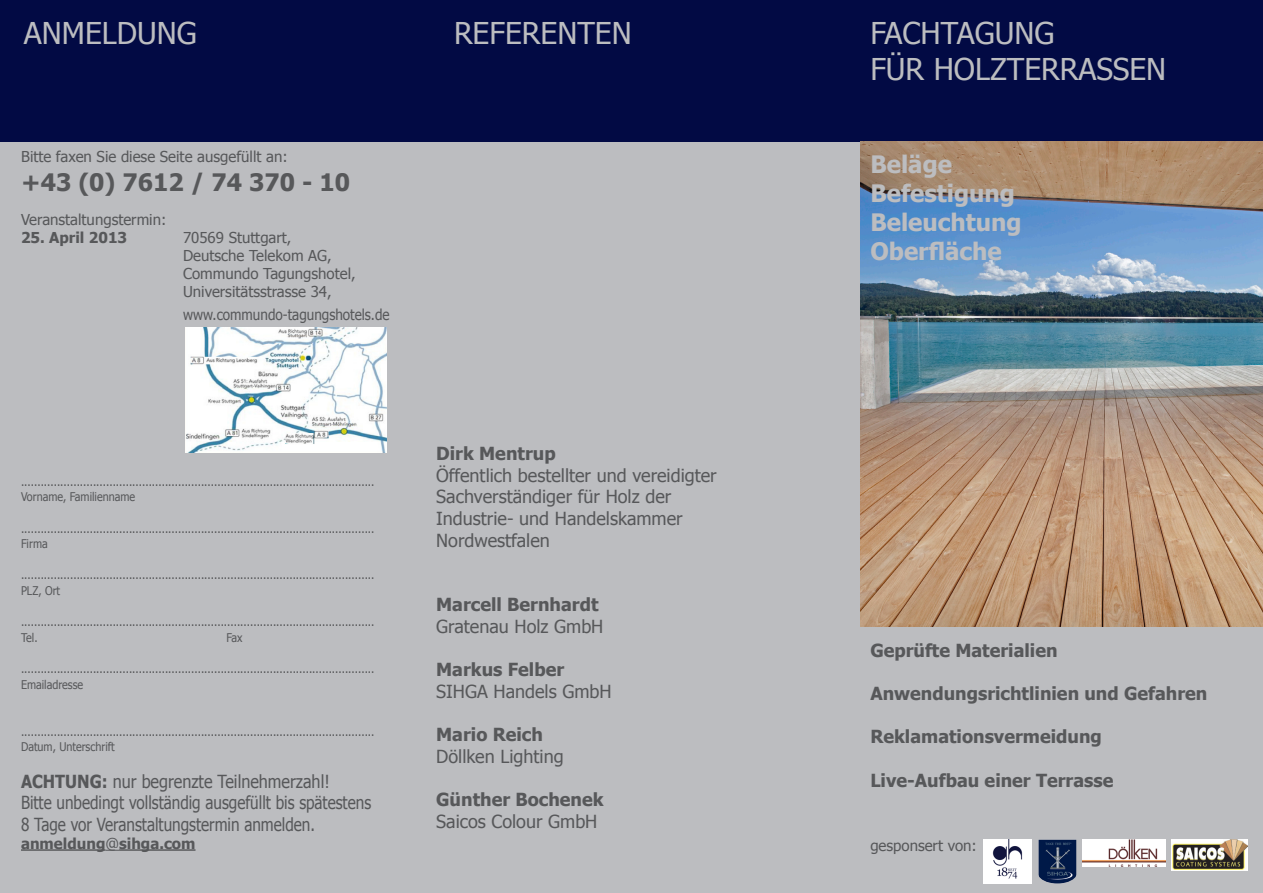
<style>
.page{position:relative;width:1263px;height:893px;background:#fff}
.page>*{position:absolute;margin:0;border:0;box-sizing:border-box;transform-origin:0 0}
.t1{font:30px "Tahoma";color:#bcbdc0}
.t2{font:700 24px/28.8px "Tahoma";color:#bcbdc0}
.t3{font:700 24px "Tahoma";color:#57585a}
.t4{font:18px "Tahoma";color:#57585a}
.t5{font:700 18px "Tahoma";color:#57585a}
.t6{font:18px "Tahoma";color:#57585a;scale:.85 1}
.t7{font:18px "Tahoma";color:#57585a;scale:.9 1}
.t8{font:15px "Tahoma";color:#57585a}
.t9{font:700 15px "Tahoma";color:#57585a}
.t10{font:15px "Tahoma";color:#57585a;scale:.9 1}
.t11{font:12px "Tahoma";color:#57585a;scale:.9 1}
.s1{font-weight:700}
.s2{font-weight:400}
</style>
<div class="page">
<div style="left:0;top:141px;width:1263px;height:752px;background:#bcbdc0"></div>
<div style="left:0;top:0;width:1263px;height:141px;background:#020a44"></div>
<img style="left:860px;top:141px;width:403px;height:485px">
<img style="left:1038px;top:840px;width:38px;height:43px">
<hr style="left:21px;top:849px;width:84px;height:2px;background:#57585a">
<svg style="left:105px;top:850px;width:14px;height:1px"></svg>
<hr style="left:119px;top:849px;width:76px;height:2px;background:#57585a">
<img style="left:1082px;top:840px;width:83px;height:27px">
<img style="left:983px;top:840px;width:49px;height:43px">
<img style="left:1171px;top:840px;width:76px;height:31px">
<img style="left:186px;top:327px;width:201px;height:126px">
<p class="t1" style="left:24px;top:13px;width:174px">ANMELDUNG</p>
<p class="t8" style="left:21px;top:147px;width:268px">Bitte faxen Sie diese Seite ausgefüllt an:</p>
<p class="t3" style="left:21px;top:165px;width:330px">+43 (0) 7612 / 74 370 - 10</p>
<p class="t8" style="left:21px;top:210px;width:147px">Veranstaltungstermin:</p>
<p class="t9" style="left:21px;top:227px;width:108px">25. April 2013</p>
<p class="t8" style="left:183px;top:228px;width:110px">70569 Stuttgart,</p>
<p class="t8" style="left:183px;top:246px;width:150px">Deutsche Telekom AG,</p>
<p class="t8" style="left:183px;top:264px;width:174px">Commundo Tagungshotel,</p>
<p class="t8" style="left:183px;top:282px;width:150px">Universitätsstrasse 34,</p>
<p class="t10" style="left:183px;top:304px;width:231px">www.commundo-tagungshotels.de</p>
<p class="t1" style="left:454px;top:13px;width:179px">REFERENTEN</p>
<p class="t11" style="left:21px;top:473px;width:394px">............................................................................................................</p>
<p class="t11" style="left:21px;top:489px;width:128px">Vorname, Familienname</p>
<p class="t11" style="left:21px;top:520px;width:394px">............................................................................................................</p>
<p class="t11" style="left:21px;top:536px;width:31px">Firma</p>
<p class="t11" style="left:21px;top:567px;width:394px">............................................................................................................</p>
<p class="t11" style="left:21px;top:583px;width:45px">PLZ, Ort</p>
<p class="t11" style="left:21px;top:614px;width:394px">............................................................................................................</p>
<p class="t11" style="left:21px;top:629px;width:20px">Tel.</p>
<p class="t11" style="left:226px;top:629px;width:19px">Fax</p>
<p class="t11" style="left:21px;top:661px;width:394px">............................................................................................................</p>
<p class="t11" style="left:21px;top:676px;width:71px">Emailadresse</p>
<p class="t11" style="left:21px;top:723px;width:394px">............................................................................................................</p>
<p class="t11" style="left:21px;top:739px;width:106px">Datum, Unterschrift</p>
<p class="t7" style="left:21px;top:769px;width:344px"><span class="s1">ACHTUNG:</span> nur begrenzte Teilnehmerzahl!</p>
<p class="t6" style="left:21px;top:791px;width:413px">Bitte unbedingt vollständig ausgefüllt bis spätestens</p>
<p class="t6" style="left:21px;top:812px;width:347px">8 Tage vor Veranstaltungstermin anmelden.</p>
<p class="t9" style="left:21px;top:833px;width:176px">anmeldung<span class="s2">@</span>sihga.com</p>
<p class="t5" style="left:436px;top:441px;width:121px">Dirk Mentrup</p>
<p class="t4" style="left:436px;top:463px;width:282px">Öffentlich bestellter und vereidigter</p>
<p class="t4" style="left:436px;top:485px;width:237px">Sachverständiger für Holz der</p>
<p class="t4" style="left:436px;top:506px;width:248px">Industrie- und Handelskammer</p>
<p class="t4" style="left:436px;top:528px;width:115px">Nordwestfalen</p>
<p class="t5" style="left:436px;top:592px;width:164px">Marcell Bernhardt</p>
<p class="t4" style="left:436px;top:614px;width:169px">Gratenau Holz GmbH</p>
<p class="t5" style="left:436px;top:657px;width:130px">Markus Felber</p>
<p class="t4" style="left:436px;top:679px;width:177px">SIHGA Handels GmbH</p>
<p class="t5" style="left:436px;top:722px;width:108px">Mario Reich</p>
<p class="t4" style="left:436px;top:744px;width:129px">Döllken Lighting</p>
<p class="t5" style="left:436px;top:787px;width:169px">Günther Bochenek</p>
<p class="t4" style="left:436px;top:809px;width:163px">Saicos Colour GmbH</p>
<p class="t1" style="left:870px;top:13px;width:186px">FACHTAGUNG</p>
<p class="t1" style="left:870px;top:49px;width:297px">FÜR HOLZTERRASSEN</p>
<p class="t2" style="left:870px;top:149px;width:83px">Beläge</p>
<p class="t2" style="left:870px;top:177px;width:146px">Befestigung</p>
<p class="t2" style="left:870px;top:206px;width:153px">Beleuchtung<br>Oberfläche</p>
<p class="t5" style="left:870px;top:638px;width:189px">Geprüfte Materialien</p>
<p class="t5" style="left:870px;top:681px;width:339px">Anwendungsrichtlinien und Gefahren</p>
<p class="t5" style="left:870px;top:724px;width:233px">Reklamationsvermeidung</p>
<p class="t5" style="left:870px;top:767px;width:245px">Live-Aufbau einer Terrasse</p>
<p class="t8" style="left:870px;top:836px;width:108px">gesponsert von:</p>
</div>
